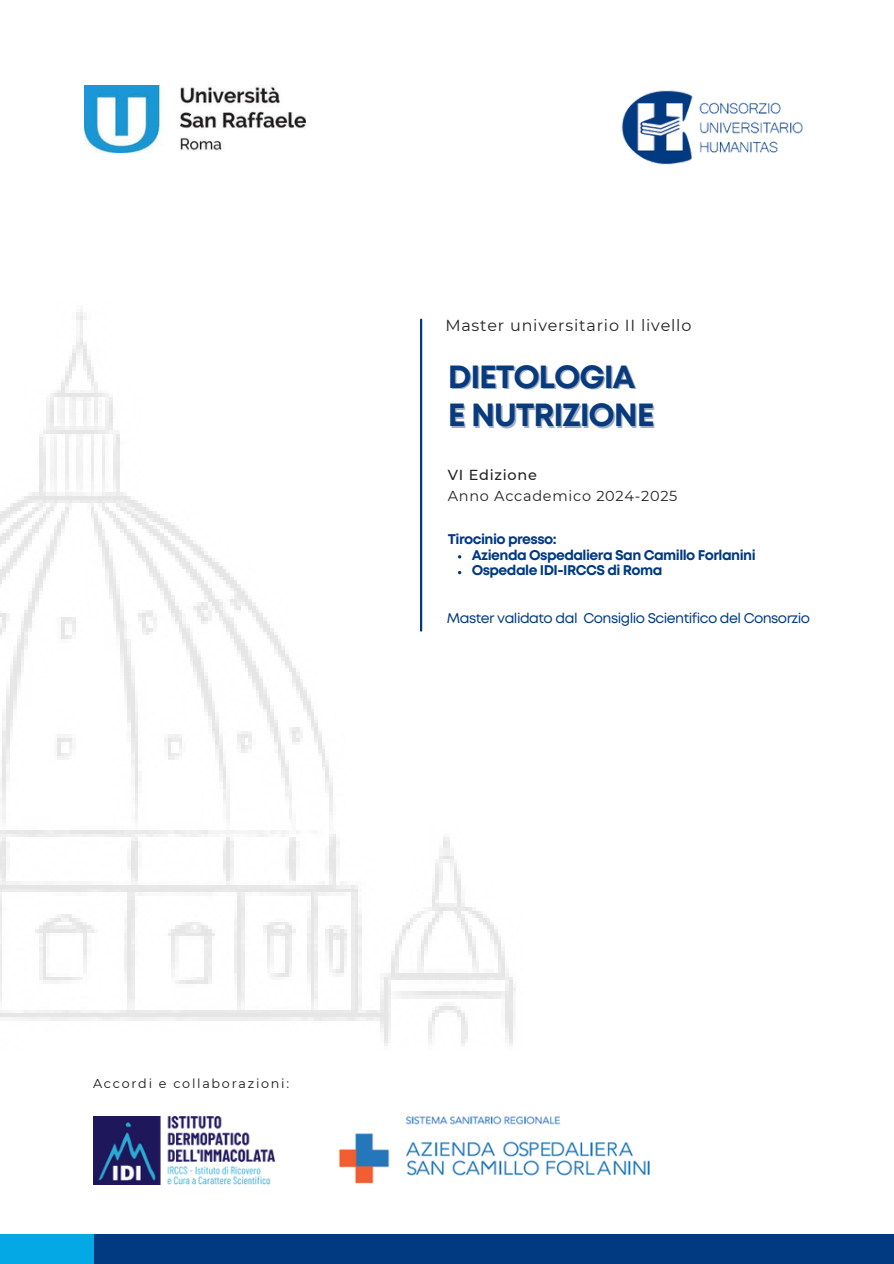
<style>
.page{position:relative;width:894px;height:1264px;background:#fff}
.page>*{position:absolute;margin:0;border:0;box-sizing:border-box;transform-origin:0 0}
.t1{font:700 32.1px "Mont";letter-spacing:-.035em;color:#093a7c}
.t2{font:15.9px "Montserrat";letter-spacing:.05em;color:#222}
.t3{font:14.4px/20.2px "Montserrat";letter-spacing:.05em;color:#222}
.t4{font:700 14.1px "Mont";letter-spacing:-.04em;color:#013a81}
.t5{font:14.1px "Mont";letter-spacing:-.04em;color:#013a81}
.t6{font:12.75px "Montserrat";letter-spacing:.135em;color:#1b1718}
.s1{font-weight:500}
</style>
<div class="page">
<img style="left:0;top:312px;width:516px;height:734px">
<div style="left:49px;top:1233px;width:844px;height:30px;background:#013a81"></div>
<div style="left:0;top:1233px;width:93px;height:30px;background:#04a8e5"></div>
<hr style="left:420px;top:320px;width:2px;height:310px;background:#013a81">
<img style="left:621px;top:90px;width:182px;height:75px">
<img style="left:84px;top:85px;width:221px;height:67px">
<img style="left:93px;top:1116px;width:181px;height:68px">
<img style="left:338px;top:1116px;width:312px;height:68px">
<p class="t2" style="left:445px;top:316px;width:247px">Master universitario II livello</p>
<p class="t1" style="left:447px;top:365px;width:189px">DIETOLOGIA</p>
<p class="t1" style="left:447px;top:403px;width:208px">E NUTRIZIONE</p>
<h1 class="t3" style="left:447px;top:465px;width:231px"><span class="s1">VI Edizione<br></span>Anno Accademico 2024-2025</h1>
<h3 class="t4" style="left:447px;top:533px;width:110px">Tirocinio presso:</h3>
<p class="t4" style="left:471px;top:549px;width:285px">Azienda Ospedaliera San Camillo Forlanini</p>
<p class="t4" style="left:471px;top:565px;width:192px">Ospedale IDI-IRCCS di Roma</p>
<h2 class="t5" style="left:446px;top:613px;width:365px">Master validato dal Consiglio Scientifico del Consorzio</h2>
<h2 class="t6" style="left:93px;top:1075px;width:197px">Accordi e collaborazioni:</h2>
</div>
